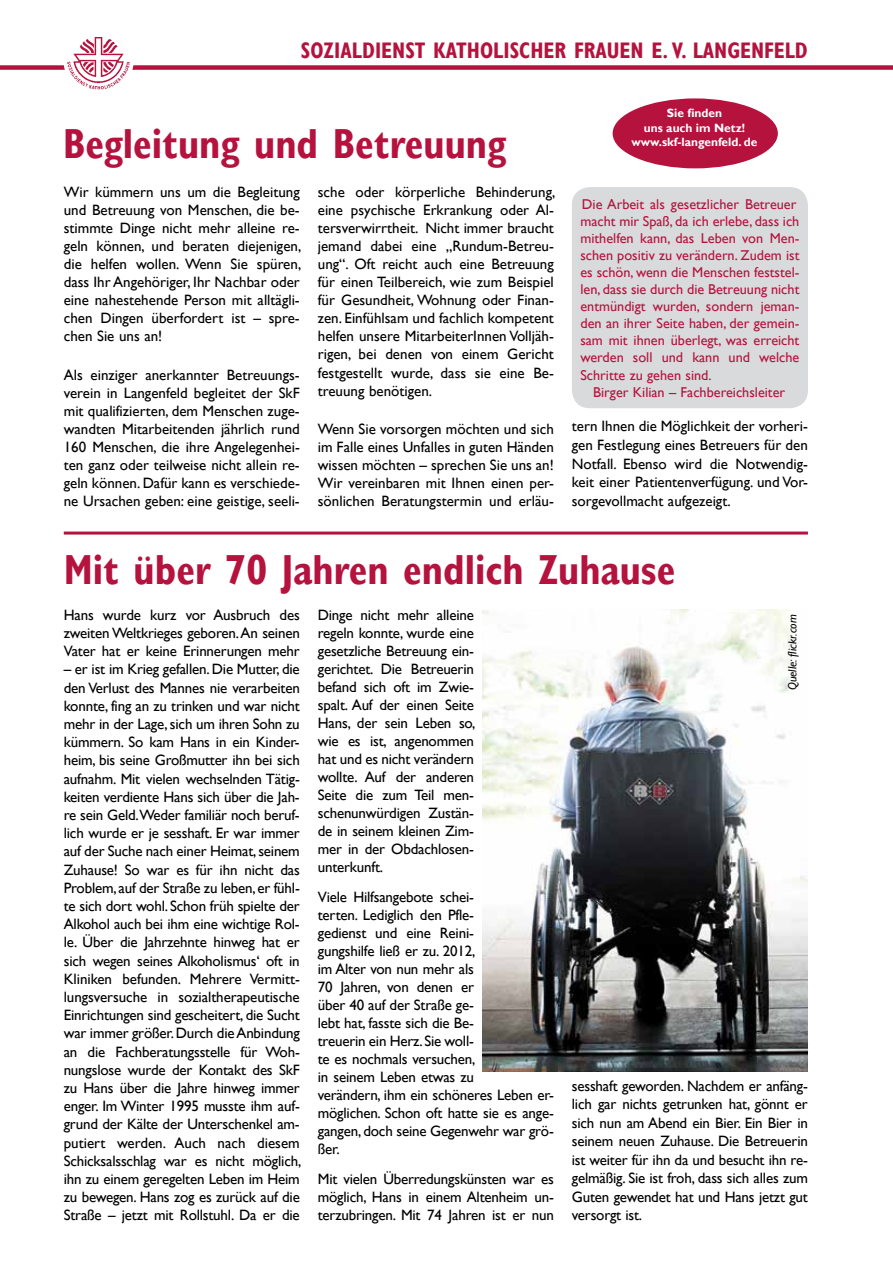
<style>
.page{position:relative;width:893px;height:1263px;background:#fff}
.page>*{position:absolute;margin:0;border:0;box-sizing:border-box;transform-origin:0 0}
.t1{font:700 condensed 42px "Gill Sans";color:#b5123e;scale:.95 1}
.t2{font:700 condensed 22.5px "Gill Sans";color:#b5123e;scale:.95 1}
.t3{font:15px/18px "Gill Sans";letter-spacing:-.015em;color:#000;text-align:justify}
.t4{font:14.25px/17.1px "Gill Sans";color:#b5123e}
.t5{font:700 12px/14.4px "Gill Sans";color:#fff;text-align:center}
.t6{font:italic 12px "Gill Sans";color:#000}
</style>
<div class="page">
<img style="left:483px;top:609px;width:325px;height:462px">
<div style="left:0;top:65px;width:893px;height:5px;background:#b5123e"></div>
<img style="left:64px;top:37px;width:69px;height:53px">
<hr style="left:64px;top:531px;width:744px;height:3px;background:#b5123e">
<div style="left:572px;top:187px;width:236px;height:221px;background:#d9dadb;border-radius:18px"></div>
<div style="left:613px;top:98px;width:165px;height:70px;background:#b5123e;border-radius:50%"></div>
<h2 class="t2" style="left:301px;top:37px;width:535px">Sozialdienst katholischer Frauen e. V. Langenfeld</h2>
<h1 class="t1" style="left:63px;top:119px;width:468px">Begleitung und Betreuung</h1>
<p class="t5" style="left:631px;top:106px;width:127px">Sie finden<br>uns auch im Netz! www.skf-langenfeld. de</p>
<p class="t3" style="left:64px;top:184px;width:239px">Wir kümmern uns um die Begleitung und Betreuung von Menschen, die be&shy;stimmte Dinge nicht mehr alleine re&shy;geln können, und beraten diejenigen, die helfen wollen. Wenn Sie spüren, dass Ihr Angehöriger, Ihr Nachbar oder eine nahestehende Person mit alltägli&shy;chen Dingen überfordert ist – spre&shy;chen Sie uns an!</p>
<p class="t3" style="left:64px;top:366px;width:238px">Als einziger anerkannter Betreuungs&shy;verein in Langenfeld begleitet der SkF mit qualifizierten, dem Menschen zuge&shy;wandten Mitarbeitenden jährlich rund 160 Menschen, die ihre Angelegenhei&shy;ten ganz oder teilweise nicht allein re&shy;geln können. Dafür kann es verschiede&shy;ne Ursachen geben: eine geistige, seeli-</p>
<p class="t3" style="left:318px;top:184px;width:239px">sche oder körperliche Behinderung, eine psychische Erkrankung oder Al&shy;tersverwirrtheit. Nicht immer braucht jemand dabei eine „Rundum-Betreu&shy;ung“. Oft reicht auch eine Betreuung für einen Teilbereich, wie zum Beispiel für Gesundheit, Wohnung oder Finan&shy;zen. Einfühlsam und fachlich kompetent helfen unsere MitarbeiterInnen Volljäh&shy;rigen, bei denen von einem Gericht festgestellt wurde, dass sie eine Be&shy;treuung benötigen.</p>
<p class="t3" style="left:318px;top:420px;width:238px">Wenn Sie vorsorgen möchten und sich im Falle eines Unfalles in guten Händen wissen möchten – sprechen Sie uns an!<br>Wir vereinbaren mit Ihnen einen per&shy;sönlichen Beratungstermin und erläu-</p>
<p class="t3" style="left:572px;top:417px;width:238px;line-height:18.8px">tern Ihnen die Möglichkeit der vorheri&shy;gen Festlegung eines Betreuers für den Notfall. Ebenso wird die Notwendig&shy;keit einer Patientenverfügung. und Vor&shy;sorgevollmacht aufgezeigt.</p>
<p class="t4" style="left:580px;top:195px;width:221px">Die Arbeit als gesetzlicher Betreuer macht mir Spaß, da ich erlebe, dass ich mithelfen kann, das Leben von Men&shy;schen positiv zu verändern. Zudem ist es schön, wenn die Menschen feststel&shy;len, dass sie durch die Betreuung nicht entmündigt wurden, sondern jeman&shy;den an ihrer Seite haben, der gemein&shy;sam mit ihnen überlegt, was erreicht werden soll und kann und welche Schritte zu gehen sind.</p>
<p class="t4" style="left:593px;top:384px;width:193px">Birger Kilian – Fachbereichsleiter</p>
<h1 class="t1" style="left:64px;top:545px;width:645px">Mit über 70 Jahren endlich Zuhause</h1>
<p class="t3" style="left:64px;top:606px;width:238px">Hans wurde kurz vor Ausbruch des zweiten Weltkrieges geboren. An seinen Vater hat er keine Erinnerungen mehr</p>
<p class="t3" style="left:64px;top:661px;width:239px">– er ist im Krieg gefallen. Die Mutter, die den Verlust des Mannes nie verarbeiten konnte, fing an zu trinken und war nicht mehr in der Lage, sich um ihren Sohn zu kümmern. So kam Hans in ein Kinder&shy;heim, bis seine Großmutter ihn bei sich aufnahm. Mit vielen wechselnden Tätig&shy;keiten verdiente Hans sich über die Jah&shy;re sein Geld.Weder familiär noch beruf&shy;lich wurde er je sesshaft. Er war immer auf der Suche nach einer Heimat, seinem Zuhause! So war es für ihn nicht das Problem, auf der Straße zu leben, er fühl&shy;te sich dort wohl. Schon früh spielte der Alkohol auch bei ihm eine wichtige Rol&shy;le. Über die Jahrzehnte hinweg hat er sich wegen seines Alkoholismus‘ oft in Kliniken befunden. Mehrere Vermitt&shy;lungsversuche in sozialtherapeutische Einrichtungen sind gescheitert, die Sucht war immer größer. Durch die Anbindung an die Fachberatungsstelle für Woh&shy;nungslose wurde der Kontakt des SkF zu Hans über die Jahre hinweg immer enger. Im Winter 1995 musste ihm auf&shy;grund der Kälte der Unterschenkel am&shy;putiert werden. Auch nach diesem Schicksalsschlag war es nicht möglich, ihn zu einem geregelten Leben im Heim zu bewegen. Hans zog es zurück auf die Straße – jetzt mit Rollstuhl. Da er die</p>
<p class="t3" style="left:318px;top:606px;width:159px">Dinge nicht mehr alleine regeln konnte, wurde eine gesetzliche Betreuung ein&shy;gerichtet. Die Betreuerin befand sich oft im Zwie&shy;spalt. Auf der einen Seite Hans, der sein Leben so, wie es ist, angenommen hat und es nicht verändern wollte. Auf der anderen Seite die zum Teil men&shy;schenunwürdigen Zustän&shy;de in seinem kleinen Zim&shy;mer in der Obdachlosen&shy;unterkunft.</p>
<p class="t3" style="left:318px;top:888px;width:238px;text-align:left">Viele Hilfsangebote schei-<br>terten. Lediglich den Pfle-<br>gedienst und eine Reini-<br>gungshilfe ließ er zu. 2012,<br>im Alter von nun mehr als<br>70 Jahren, von denen er<br>über 40 auf der Straße ge-<br>lebt hat, fasste sich die Be-<br>treuerin ein Herz. Sie woll-<br>te es nochmals versuchen,<br>in seinem Leben etwas zu<br>verändern, ihm ein schöneres Leben er&shy;möglichen. Schon oft hatte sie es ange&shy;gangen, doch seine Gegenwehr war grö&shy;ßer.</p>
<p class="t3" style="left:318px;top:1170px;width:238px">Mit vielen Überredungskünsten war es möglich, Hans in einem Altenheim un&shy;terzubringen. Mit 74 Jahren ist er nun</p>
<p class="t6" style="left:785px;top:690px;width:78px;rotate:-90deg">Quelle: flickr.com</p>
<p class="t3" style="left:572px;top:1076px;width:238px;line-height:18.6px">sesshaft geworden. Nachdem er anfäng&shy;lich gar nichts getrunken hat, gönnt er sich nun am Abend ein Bier. Ein Bier in seinem neuen Zuhause. Die Betreuerin ist weiter für ihn da und besucht ihn re&shy;gelmäßig. Sie ist froh, dass sich alles zum Guten gewendet hat und Hans jetzt gut versorgt ist.</p>
</div>
